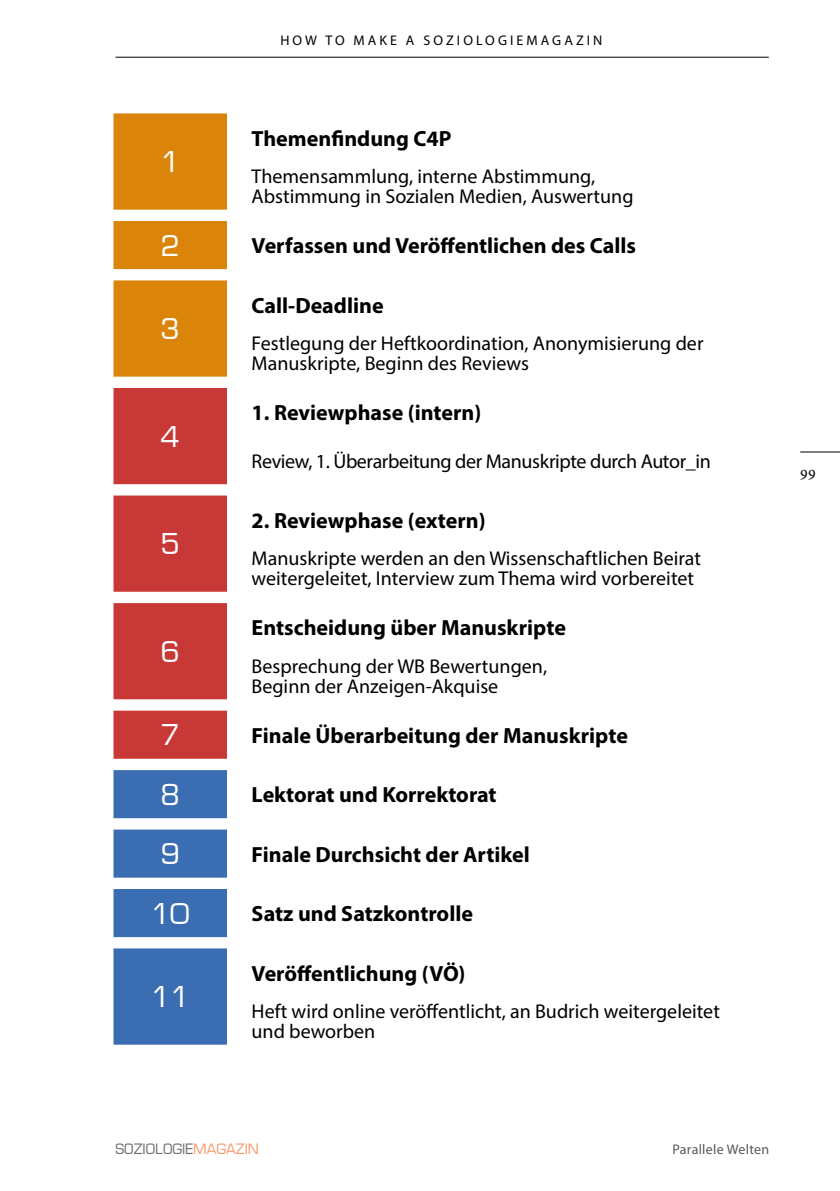
<style>
.page{position:relative;width:840px;height:1191px;background:#fff}
.page>*{position:absolute;margin:0;border:0;box-sizing:border-box;transform-origin:0 0}
.t1{font:500 28px "Eurostile";color:#fff}
.t2{font:700 22px "Myriad Pro";color:#000}
.t3{font:20px/20px "Myriad Pro";color:#000}
.t4{font:20px "Myriad Pro";letter-spacing:-.02em;color:#000}
.t5{font:16px "Minion Pro";color:#000}
.t6{font:14px "Myriad Pro";letter-spacing:.22em;color:#000}
.t7{font:500 14px "Eurostile";color:#6d6e71}
.t8{font:14px "Myriad Pro";letter-spacing:.02em;color:#58595b}
.s1{color:#f79a6c}
</style>
<div class="page">
<hr style="left:799px;top:451px;width:40px;height:1px;background:#000">
<hr style="left:115px;top:57px;width:653px;height:1px;background:#000">
<svg style="left:113px;top:113px;width:114px;height:264px;background:#dd901f"></svg>
<svg style="left:113px;top:388px;width:114px;height:370px;background:#cd4b4a"></svg>
<svg style="left:113px;top:770px;width:114px;height:274px;background:#537fbb"></svg>
<h1 class="t1" style="left:160px;top:145px;width:21px">1</h1>
<p class="t6" style="left:280px;top:32px;width:323px">HOW TO MAKE A SOZIOLOGIEMAGAZIN</p>
<p class="t2" style="left:251px;top:124px;width:201px">Themenfindung C4P</p>
<p class="t3" style="left:251px;top:166px;width:383px">Themensammlung, interne Abstimmung,<br>Abstimmung in Sozialen Medien, Auswertung</p>
<h1 class="t1" style="left:160px;top:228px;width:21px">2</h1>
<p class="t2" style="left:251px;top:231px;width:386px">Verfassen und Veröffentlichen des Calls</p>
<h1 class="t1" style="left:160px;top:312px;width:21px">3</h1>
<h1 class="t1" style="left:160px;top:419px;width:21px">4</h1>
<h1 class="t1" style="left:160px;top:527px;width:21px">5</h1>
<h1 class="t1" style="left:160px;top:634px;width:21px">6</h1>
<p class="t2" style="left:251px;top:291px;width:133px">Call-Deadline</p>
<p class="t3" style="left:251px;top:333px;width:453px">Festlegung der Heftkoordination, Anonymisierung der<br>Manuskripte, Beginn des Reviews</p>
<p class="t2" style="left:251px;top:398px;width:231px">1. Reviewphase (intern)</p>
<p class="t4" style="left:251px;top:448px;width:460px">Review, 1. Überarbeitung der Manuskripte durch Autor_in</p>
<p class="t2" style="left:251px;top:506px;width:235px">2. Reviewphase (extern)</p>
<p class="t3" style="left:251px;top:548px;width:451px">Manuskripte werden an den Wissenschaftlichen Beirat weitergeleitet, Interview zum Thema wird vorbereitet</p>
<p class="t2" style="left:251px;top:613px;width:316px">Entscheidung über Manuskripte</p>
<p class="t3" style="left:251px;top:655px;width:297px">Besprechung der WB Bewertungen,<br>Beginn der Anzeigen-Akquise</p>
<h1 class="t1" style="left:160px;top:718px;width:21px">7</h1>
<p class="t2" style="left:251px;top:721px;width:377px">Finale Überarbeitung der Manuskripte</p>
<h1 class="t1" style="left:160px;top:777px;width:21px">8</h1>
<p class="t2" style="left:251px;top:780px;width:246px">Lektorat und Korrektorat</p>
<h1 class="t1" style="left:160px;top:837px;width:21px">9</h1>
<p class="t2" style="left:251px;top:840px;width:279px">Finale Durchsicht der Artikel</p>
<h1 class="t1" style="left:151px;top:896px;width:40px">10</h1>
<p class="t2" style="left:251px;top:899px;width:223px">Satz und Satzkontrolle</p>
<h1 class="t1" style="left:151px;top:980px;width:40px">11</h1>
<p class="t2" style="left:251px;top:959px;width:215px">Veröffentlichung (VÖ)</p>
<p class="t3" style="left:251px;top:1001px;width:469px">Heft wird online veröffentlicht, an Budrich weitergeleitet und beworben</p>
<p class="t5" style="left:799px;top:461px;width:17px">99</p>
<p class="t7" style="left:115px;top:1140px;width:145px">SOZIOLOGIE<span class="s1">MAGAZIN</span></p>
<p class="t8" style="left:672px;top:1140px;width:98px">Parallele Welten</p>
</div>
